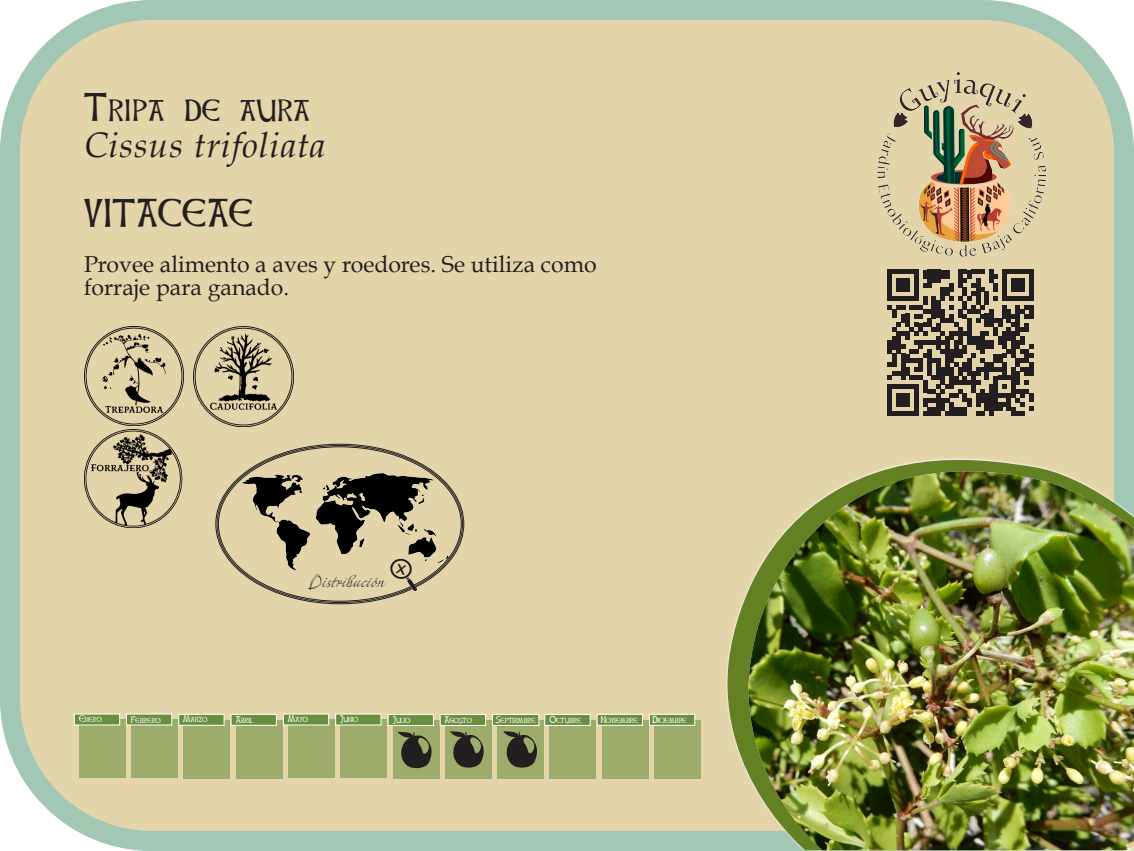
<style>
.page{position:relative;width:1134px;height:851px;background:#fff}
.page>*{position:absolute;margin:0;border:0;box-sizing:border-box;transform-origin:0 0}
.t1{font:35.4px "Celtic Hand";letter-spacing:.025em;color:#231f20}
.t2{font:italic 35.4px "Book Antiqua";letter-spacing:.025em;color:#231f20}
.t3{font:23px "Book Antiqua";color:#231f20}
.t4{font:14.1px "Mayence Premium";color:#231f20}
.t5{font:8.5px "Celtic Hand";color:#fff}
</style>
<div class="page">
<div style="left:10px;top:10px;width:1114px;height:830px;background:#e4d4aa;border-radius:142px"></div>
<div style="left:0;top:0;width:1134px;height:850px;border:20px solid #a2c7b4;border-radius:142px"></div>
<img style="left:877px;top:72px;width:169px;height:185px">
<div style="left:393px;top:720px;width:46px;height:58px;background:#9dac6b"></div>
<div style="left:79px;top:719px;width:47px;height:58px;background:#9dac6b"></div>
<div style="left:445px;top:720px;width:47px;height:58px;background:#9dac6b"></div>
<div style="left:131px;top:719px;width:47px;height:58px;background:#9dac6b"></div>
<div style="left:497px;top:720px;width:47px;height:58px;background:#9dac6b"></div>
<div style="left:183px;top:720px;width:47px;height:58px;background:#9dac6b"></div>
<div style="left:549px;top:720px;width:47px;height:58px;background:#9dac6b"></div>
<div style="left:236px;top:720px;width:46px;height:58px;background:#9dac6b"></div>
<div style="left:602px;top:720px;width:46px;height:58px;background:#9dac6b"></div>
<div style="left:288px;top:719px;width:47px;height:58px;background:#9dac6b"></div>
<div style="left:654px;top:720px;width:47px;height:58px;background:#9dac6b"></div>
<div style="left:340px;top:719px;width:47px;height:58px;background:#9dac6b"></div>
<div style="left:388px;top:714px;width:46px;height:11px;background:#698f3e;border:1px solid #fff"></div>
<div style="left:74px;top:713px;width:46px;height:12px;background:#698f3e;border:1px solid #fff"></div>
<div style="left:440px;top:714px;width:46px;height:11px;background:#698f3e;border:1px solid #fff"></div>
<div style="left:126px;top:713px;width:46px;height:12px;background:#698f3e;border:1px solid #fff"></div>
<div style="left:492px;top:714px;width:47px;height:11px;background:#698f3e;border:1px solid #fff"></div>
<div style="left:178px;top:714px;width:46px;height:11px;background:#698f3e;border:1px solid #fff"></div>
<div style="left:544px;top:714px;width:46px;height:11px;background:#698f3e;border:1px solid #fff"></div>
<div style="left:231px;top:714px;width:46px;height:11px;background:#698f3e;border:1px solid #fff"></div>
<div style="left:597px;top:714px;width:46px;height:11px;background:#698f3e;border:1px solid #fff"></div>
<div style="left:283px;top:713px;width:46px;height:12px;background:#698f3e;border:1px solid #fff"></div>
<div style="left:649px;top:714px;width:46px;height:11px;background:#698f3e;border:1px solid #fff"></div>
<div style="left:335px;top:713px;width:46px;height:12px;background:#698f3e;border:1px solid #fff"></div>
<svg style="left:398px;top:731px;width:34px;height:37px"></svg>
<svg style="left:450px;top:731px;width:34px;height:36px"></svg>
<svg style="left:503px;top:731px;width:34px;height:36px"></svg>
<img style="left:84px;top:326px;width:99px;height:99px">
<img style="left:84px;top:429px;width:99px;height:98px">
<img style="left:193px;top:326px;width:100px;height:100px">
<svg style="left:717px;top:443px;width:417px;height:407px"></svg>
<svg style="left:739px;top:455px;width:395px;height:395px"></svg>
<img style="left:747px;top:471px;width:387px;height:379px">
<img style="left:243px;top:473px;width:206px;height:96px">
<svg style="left:887px;top:270px;width:146px;height:145px"></svg>
<svg style="left:389px;top:557px;width:28px;height:34px"></svg>
<p class="t1" style="left:84px;top:86px;width:227px">Tripa de aura</p>
<p class="t2" style="left:84px;top:124px;width:243px">Cissus trifoliata</p>
<p class="t1" style="left:84px;top:192px;width:170px">VITACEAE</p>
<p class="t3" style="left:84px;top:249px;width:514px">Provee alimento a aves y roedores. Se utiliza como</p>
<p class="t3" style="left:84px;top:272px;width:207px">forraje para ganado.</p>
<p class="t4" style="left:309px;top:573px;width:77px">Distribución</p>
<p class="t5" style="left:79px;top:713px;width:24px">Enero</p>
<p class="t5" style="left:131px;top:714px;width:31px">Febrero</p>
<p class="t5" style="left:183px;top:713px;width:26px">Marzo</p>
<p class="t5" style="left:236px;top:714px;width:19px">Abril</p>
<p class="t5" style="left:288px;top:713px;width:22px">Mayo</p>
<p class="t5" style="left:340px;top:713px;width:20px">Junio</p>
<p class="t5" style="left:393px;top:714px;width:19px">Julio</p>
<p class="t5" style="left:445px;top:714px;width:29px">Agosto</p>
<p class="t5" style="left:496px;top:714px;width:41px">Septirmbre</p>
<p class="t5" style="left:549px;top:714px;width:33px">Octubre</p>
<p class="t5" style="left:601px;top:714px;width:39px">Noviembre</p>
<p class="t5" style="left:652px;top:714px;width:36px">Diciembre</p>
</div>
